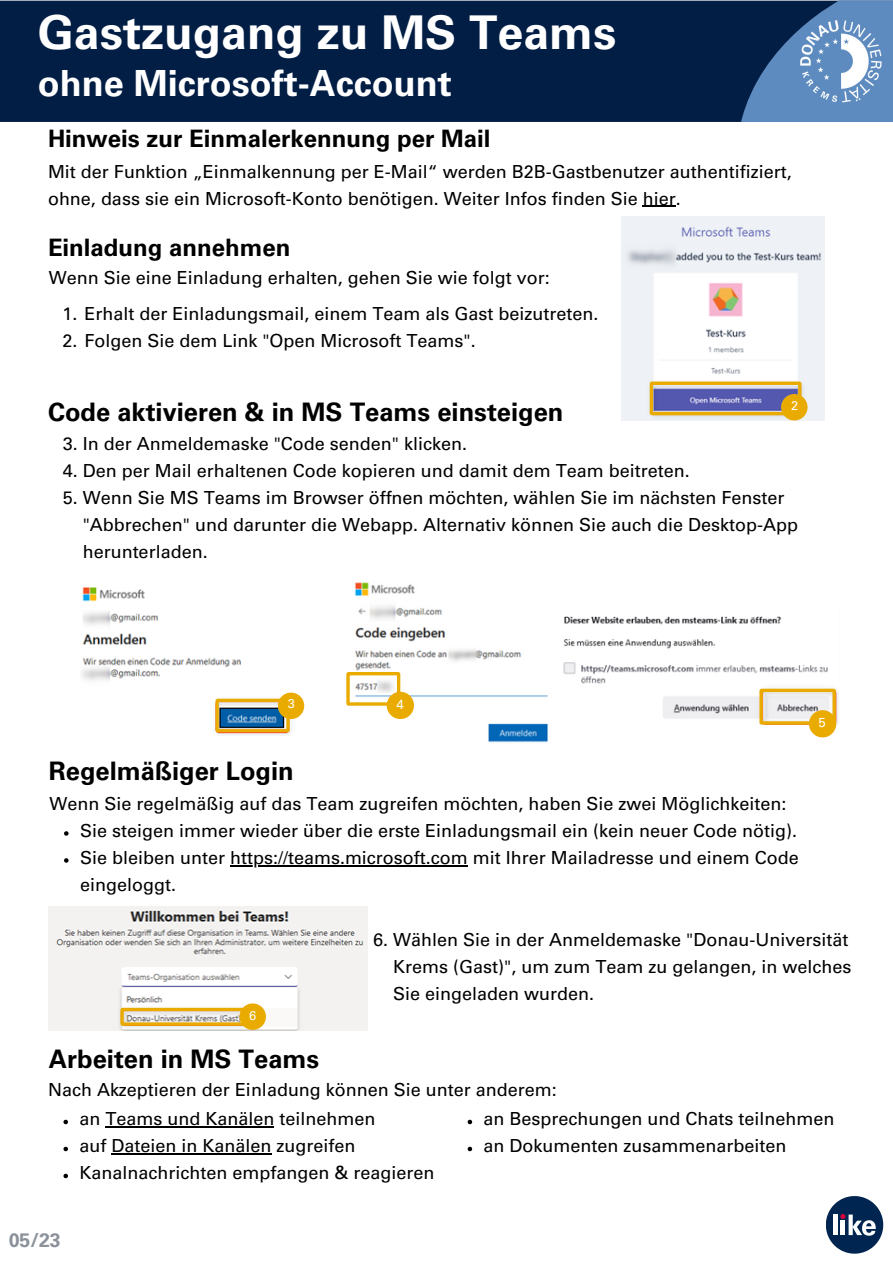
<style>
.page{position:relative;width:893px;height:1264px;background:#fff}
.page>*{position:absolute;margin:0;border:0;box-sizing:border-box;transform-origin:0 0}
.t1{font:700 46.5px "Univers LT Std";color:#fff}
.t2{font:700 36px "Univers LT Std";color:#fff}
.t3{font:700 25.5px "Univers LT Std";color:#000}
.t4{font:700 24px "Univers LT Std";color:#000}
.t5{font:700 19.5px "Univers LT Std";color:#8b929b}
.t6{font:18px/27px "Univers LT Std";color:#000}
.t7{font:13.05px "Univers LT Std";color:#fff}
.t8{font:12.75px "Univers LT Std";color:#fff}
</style>
<div class="page">
<hr style="left:643px;top:206px;width:33px;height:1px;background:#000">
<svg style="left:826px;top:1196px;width:57px;height:57px"></svg>
<div style="left:0;top:1px;width:740px;height:120px;background:#031e45"></div>
<svg style="left:740px;top:0;width:152px;height:121px;background:#3b608f"></svg>
<img style="left:798px;top:18px;width:85px;height:86px">
<img style="left:621px;top:216px;width:203px;height:205px">
<svg style="left:649px;top:381px;width:152px;height:34px;background:#918694"></svg>
<div style="left:781px;top:394px;width:26px;height:26px;background:#eaab00;border-radius:50%"></div>
<img style="left:48px;top:906px;width:319px;height:124px">
<div style="left:239px;top:1003px;width:27px;height:26px;background:#eaab00;border-radius:50%"></div>
<svg style="left:120px;top:1007px;width:124px;height:18px;background:#dec686"></svg>
<img style="left:563px;top:616px;width:276px;height:108px">
<img style="left:347px;top:582px;width:201px;height:161px">
<svg style="left:346px;top:672px;width:54px;height:33px"></svg>
<svg style="left:759px;top:688px;width:76px;height:36px"></svg>
<div style="left:386px;top:691px;width:28px;height:28px;background:#eaab00;border-radius:50%"></div>
<img style="left:81px;top:587px;width:223px;height:148px">
<svg style="left:215px;top:698px;width:75px;height:34px;background:#788e84"></svg>
<div style="left:278px;top:692px;width:26px;height:27px;background:#eaab00;border-radius:50%"></div>
<div style="left:808px;top:710px;width:28px;height:27px;background:#eaab00;border-radius:50%"></div>
<svg style="left:64px;top:831px;width:5px;height:4px"></svg>
<svg style="left:64px;top:858px;width:5px;height:4px"></svg>
<hr style="left:230px;top:865px;width:238px;height:1px;background:#000">
<svg style="left:63px;top:1119px;width:5px;height:5px"></svg>
<hr style="left:105px;top:1126px;width:169px;height:1px;background:#000">
<svg style="left:63px;top:1146px;width:5px;height:5px"></svg>
<hr style="left:111px;top:1153px;width:160px;height:1px;background:#000">
<svg style="left:63px;top:1173px;width:5px;height:5px"></svg>
<svg style="left:467px;top:1119px;width:5px;height:5px"></svg>
<svg style="left:467px;top:1146px;width:5px;height:5px"></svg>
<p class="t1" style="left:38px;top:15px;width:580px">Gastzugang zu MS Teams</p>
<p class="t2" style="left:38px;top:70px;width:415px">ohne Microsoft-Account</p>
<p class="t4" style="left:48px;top:130px;width:444px">Hinweis zur Einmalerkennung per Mail</p>
<p class="t6" style="left:48px;top:160px;width:745px">Mit der Funktion „Einmalkennung per E-Mail“ werden B2B-Gastbenutzer authentifiziert, ohne, dass sie ein Microsoft-Konto benötigen. Weiter Infos finden Sie hier.</p>
<p class="t4" style="left:48px;top:238px;width:244px">Einladung annehmen</p>
<p class="t6" style="left:49px;top:267px;width:502px">Wenn Sie eine Einladung erhalten, gehen Sie wie folgt vor:</p>
<p class="t6" style="left:63px;top:302px;width:537px">1. Erhalt der Einladungsmail, einem Team als Gast beizutreten.</p>
<p class="t6" style="left:63px;top:329px;width:414px">2. Folgen Sie dem Link "Open Microsoft Teams".</p>
<p class="t8" style="left:791px;top:401px;width:9px">2</p>
<p class="t3" style="left:48px;top:403px;width:517px">Code aktivieren &amp; in MS Teams einsteigen</p>
<p class="t6" style="left:63px;top:433px;width:406px">3. In der Anmeldemaske "Code senden" klicken.</p>
<p class="t6" style="left:63px;top:460px;width:628px">4. Den per Mail erhaltenen Code kopieren und damit dem Team beitreten.</p>
<p class="t6" style="left:63px;top:487px;width:723px">5. Wenn Sie MS Teams im Browser öffnen möchten, wählen Sie im nächsten Fenster</p>
<p class="t6" style="left:83px;top:514px;width:716px">"Abbrechen" und darunter die Webapp. Alternativ können Sie auch die Desktop-App</p>
<p class="t6" style="left:83px;top:541px;width:126px">herunterladen.</p>
<p class="t8" style="left:288px;top:699px;width:9px">3</p>
<p class="t3" style="left:49px;top:761px;width:246px">Regelmäßiger Login</p>
<p class="t7" style="left:396px;top:699px;width:9px">4</p>
<p class="t6" style="left:49px;top:792px;width:738px">Wenn Sie regelmäßig auf das Team zugreifen möchten, haben Sie zwei Möglichkeiten:</p>
<p class="t6" style="left:80px;top:819px;width:718px">Sie steigen immer wieder über die erste Einladungsmail ein (kein neuer Code nötig).</p>
<p class="t6" style="left:80px;top:846px;width:720px">Sie bleiben unter https://teams.microsoft.com mit Ihrer Mailadresse und einem Code eingeloggt.</p>
<p class="t7" style="left:818px;top:717px;width:9px">5</p>
<p class="t8" style="left:249px;top:1011px;width:9px">6</p>
<p class="t3" style="left:49px;top:1049px;width:272px">Arbeiten in MS Teams</p>
<p class="t6" style="left:373px;top:928px;width:476px">6. Wählen Sie in der Anmeldemaske "Donau-Universität</p>
<p class="t6" style="left:393px;top:955px;width:459px">Krems (Gast)", um zum Team zu gelangen, in welches</p>
<p class="t6" style="left:393px;top:982px;width:202px">Sie eingeladen wurden.</p>
<p class="t6" style="left:48px;top:1078px;width:510px">Nach Akzeptieren der Einladung können Sie unter anderem:</p>
<p class="t5" style="left:9px;top:1232px;width:53px">05/23</p>
<p class="t6" style="left:79px;top:1107px;width:297px">an Teams und Kanälen teilnehmen</p>
<p class="t6" style="left:79px;top:1134px;width:277px">auf Dateien in Kanälen zugreifen</p>
<p class="t6" style="left:79px;top:1161px;width:356px">Kanalnachrichten empfangen &amp; reagieren</p>
<p class="t6" style="left:483px;top:1107px;width:352px">an Besprechungen und Chats teilnehmen</p>
<p class="t6" style="left:483px;top:1134px;width:304px">an Dokumenten zusammenarbeiten</p>
</div>
